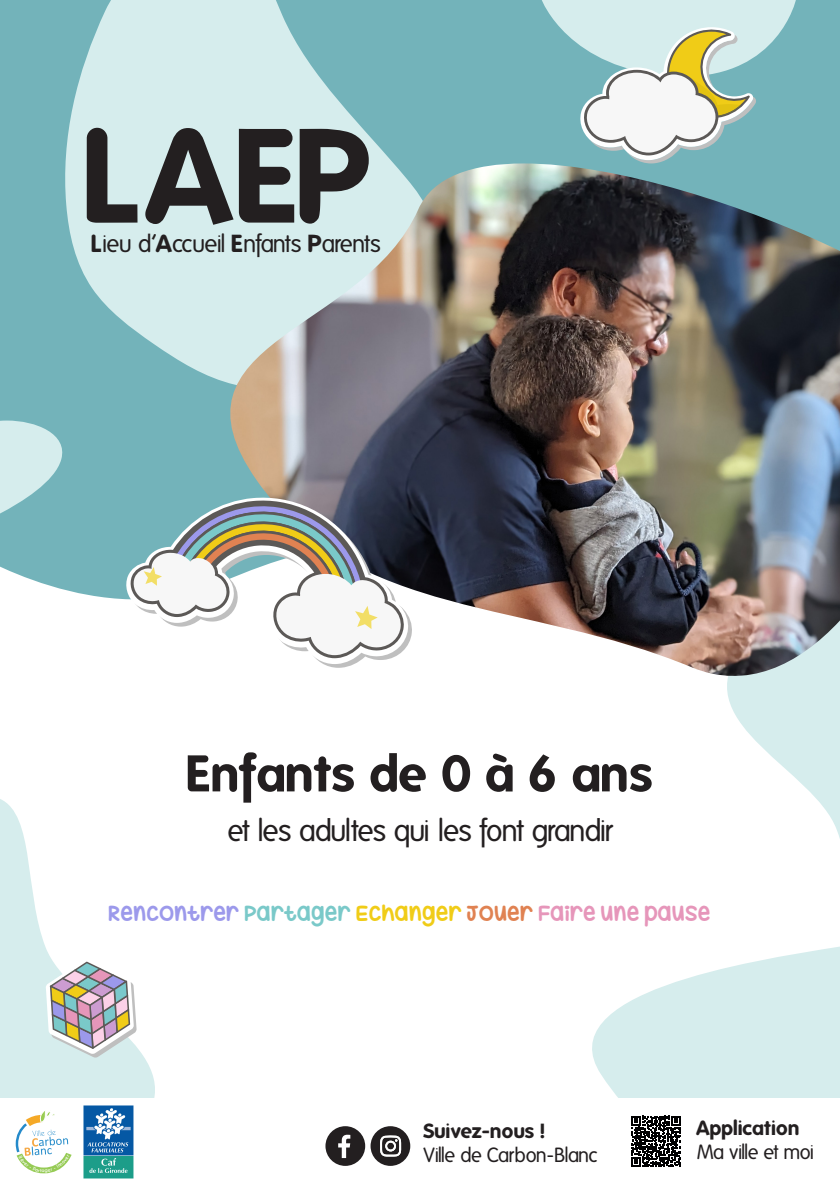
<style>
.page{position:relative;width:840px;height:1191px;background:#fff}
.page>*{position:absolute;margin:0;border:0;box-sizing:border-box;transform-origin:0 0}
.t1{font:700 130px "Folks";color:#231f20}
.t2{font:700 50px "Folks";color:#231f20}
.t3{font:30px "Folks";letter-spacing:-.04em;color:#231f20}
.t4{font:24px "Folks";letter-spacing:-.035em;color:#231f20}
.t5{font:22px "Hug Me Tight";color:#e696ba}
.t6{font:20px "Folks";letter-spacing:-.035em;color:#231f20}
.t7{font:700 20px "Folks";color:#231f20}
.s1{font-weight:700}
.s2{color:#9c99eb}
.s3{color:#7ac9c9}
.s4{color:#f0cc17}
.s5{color:#e08252}
</style>
<div class="page">
<div style="left:0;top:0;width:839px;height:599px;background:#73b3ba"></div>
<svg style="left:61px;top:0;width:370px;height:395px;background:#b6dadc"></svg>
<svg style="left:0;top:799px;width:155px;height:299px"></svg>
<svg style="left:727px;top:678px;width:112px;height:157px"></svg>
<svg style="left:592px;top:947px;width:247px;height:151px;fill:#d6eded"></svg>
<svg style="left:0;top:420px;width:68px;height:93px;background:#b3d8da"></svg>
<svg style="left:541px;top:0;width:254px;height:163px"></svg>
<img style="left:228px;top:163px;width:611px;height:515px">
<svg style="left:228px;top:501px;width:184px;height:167px"></svg>
<svg style="left:124px;top:497px;width:284px;height:167px"></svg>
<svg style="left:129px;top:500px;width:275px;height:158px"></svg>
<svg style="left:132px;top:497px;width:269px;height:158px"></svg>
<svg style="left:46px;top:959px;width:91px;height:98px"></svg>
<img style="left:83px;top:1105px;width:50px;height:73px">
<div style="left:370px;top:1126px;width:40px;height:39px;background:#231f20;border-radius:50%"></div>
<svg style="left:380px;top:1135px;width:21px;height:21px"></svg>
<div style="left:325px;top:1126px;width:40px;height:39px;background:#231f20;border-radius:50%"></div>
<svg style="left:338px;top:1134px;width:12px;height:24px"></svg>
<svg style="left:631px;top:1115px;width:49px;height:51px"></svg>
<svg style="left:16px;top:1111px;width:55px;height:62px"></svg>
<p class="t1" style="left:83px;top:100px;width:290px">LAEP</p>
<p class="t4" style="left:91px;top:230px;width:291px"><span class="s1">L</span>ieu d’<span class="s1">A</span>ccueil <span class="s1">E</span>nfants <span class="s1">P</span>arents</p>
<p class="t2" style="left:187px;top:744px;width:468px">Enfants de 0 à 6 ans</p>
<p class="t3" style="left:227px;top:814px;width:386px">et les adultes qui les font grandir</p>
<p class="t5" style="left:108px;top:899px;width:603px"><span class="s2">RENCONTRER</span> <span class="s3">PARTAGER</span> <span class="s4">ECHANGER</span> <span class="s5">JOUER</span> FAIRE UNE PAUSE</p>
<p class="t7" style="left:423px;top:1119px;width:123px">Suivez-nous !</p>
<p class="t6" style="left:423px;top:1144px;width:175px">Ville de Carbon-Blanc</p>
<p class="t7" style="left:696px;top:1115px;width:104px">Application</p>
<p class="t6" style="left:696px;top:1140px;width:119px">Ma ville et moi</p>
</div>
